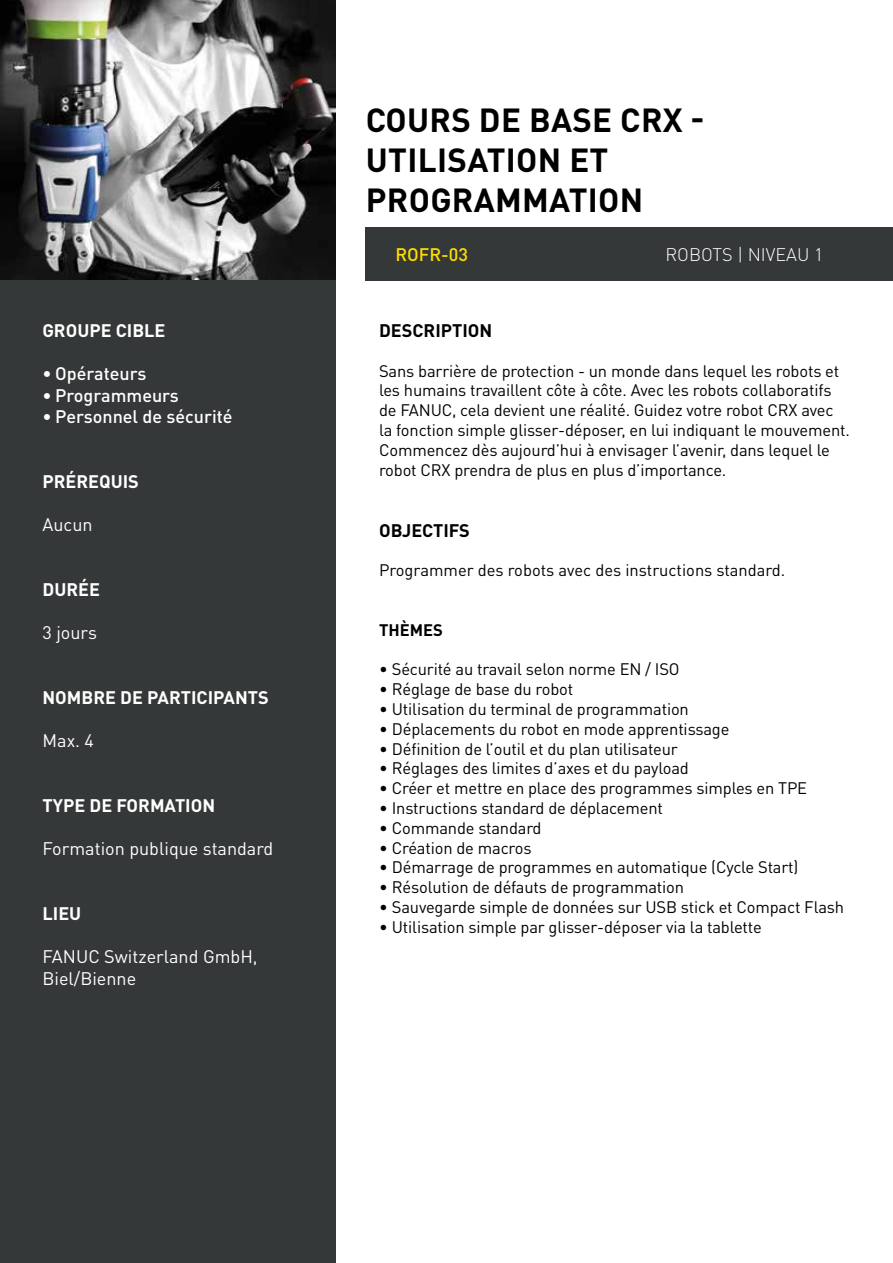
<style>
.page{position:relative;width:893px;height:1263px;background:#fff}
.page>*{position:absolute;margin:0;border:0;box-sizing:border-box;transform-origin:0 0}
.t1{font:700 33px/39.6px "DIN Pro";letter-spacing:.01em;color:#000}
.t2{font:18px/21.6px "DIN Pro";color:#fff}
.t3{font:700 18px "DIN Pro";color:#fff}
.t4{font:500 18px "DIN Pro";color:#fff}
.t5{font:700 18px "DIN Pro";color:#000}
.t6{font:300 18px "DIN Pro";color:#fff}
.t7{font:500 18px "DIN Pro";color:#fd0}
.t8{font:16.5px/19.8px "DIN Pro";letter-spacing:-.01em;color:#000}
.t9{font:700 16.5px "DIN Pro";color:#000}
</style>
<div class="page">
<img style="left:0;top:0;width:336px;height:281px">
<div style="left:366px;top:227px;width:527px;height:54px;background:#353838"></div>
<div style="left:0;top:281px;width:336px;height:982px;background:#353838"></div>
<p class="t3" style="left:43px;top:318px;width:124px">GROUPE CIBLE</p>
<p class="t4" style="left:43px;top:362px;width:106px">• Opérateurs</p>
<p class="t4" style="left:43px;top:384px;width:138px">• Programmeurs</p>
<p class="t4" style="left:43px;top:405px;width:192px">• Personnel de sécurité</p>
<p class="t3" style="left:43px;top:470px;width:98px">PRÉREQUIS</p>
<p class="t2" style="left:43px;top:514px;width:52px">Aucun</p>
<p class="t3" style="left:43px;top:578px;width:59px">DURÉE</p>
<p class="t2" style="left:43px;top:622px;width:56px">3 jours</p>
<p class="t3" style="left:43px;top:686px;width:228px">NOMBRE DE PARTICIPANTS</p>
<p class="t2" style="left:43px;top:730px;width:53px">Max. 4</p>
<p class="t3" style="left:43px;top:794px;width:174px">TYPE DE FORMATION</p>
<p class="t2" style="left:43px;top:838px;width:232px">Formation publique standard</p>
<p class="t3" style="left:43px;top:902px;width:40px">LIEU</p>
<p class="t2" style="left:43px;top:946px;width:217px">FANUC Switzerland GmbH,<br>Biel/Bienne</p>
<h1 class="t1" style="left:366px;top:100px;width:340px">COURS DE BASE CRX -<br>UTILISATION ET<br>PROGRAMMATION</h1>
<p class="t7" style="left:395px;top:243px;width:74px">ROFR-03</p>
<p class="t6" style="left:665px;top:243px;width:159px">ROBOTS | NIVEAU 1</p>
<p class="t5" style="left:379px;top:318px;width:115px">DESCRIPTION</p>
<p class="t8" style="left:379px;top:360px;width:472px">Sans barrière de protection - un monde dans lequel les robots et les humains travaillent côte à côte. Avec les robots collaboratifs de FANUC, cela devient une réalité. Guidez votre robot CRX avec la fonction simple glisser-déposer, en lui indiquant le mouvement.<br>Commencez dès aujourd’hui à envisager l’avenir, dans lequel le robot CRX prendra de plus en plus d’importance.</p>
<p class="t5" style="left:379px;top:518px;width:92px">OBJECTIFS</p>
<p class="t8" style="left:379px;top:560px;width:408px">Programmer des robots avec des instructions standard.</p>
<p class="t9" style="left:379px;top:619px;width:65px">THÈMES</p>
<p class="t8" style="left:379px;top:659px;width:302px">• Sécurité au travail selon norme EN / ISO</p>
<p class="t8" style="left:379px;top:679px;width:196px">• Réglage de base du robot</p>
<p class="t8" style="left:379px;top:699px;width:311px">• Utilisation du terminal de programmation</p>
<p class="t8" style="left:379px;top:719px;width:352px">• Déplacements du robot en mode apprentissage</p>
<p class="t8" style="left:379px;top:738px;width:300px">• Définition de l’outil et du plan utilisateur</p>
<p class="t8" style="left:379px;top:758px;width:311px">• Réglages des limites d’axes et du payload</p>
<p class="t8" style="left:379px;top:778px;width:430px">• Créer et mettre en place des programmes simples en TPE</p>
<p class="t8" style="left:379px;top:798px;width:285px">• Instructions standard de déplacement</p>
<p class="t8" style="left:379px;top:818px;width:164px">• Commande standard</p>
<p class="t8" style="left:379px;top:837px;width:154px">• Création de macros</p>
<p class="t8" style="left:379px;top:857px;width:421px">• Démarrage de programmes en automatique (Cycle Start)</p>
<p class="t8" style="left:379px;top:877px;width:307px">• Résolution de défauts de programmation</p>
<p class="t8" style="left:379px;top:897px;width:467px">• Sauvegarde simple de données sur USB stick et Compact Flash</p>
<p class="t8" style="left:379px;top:917px;width:384px">• Utilisation simple par glisser-déposer via la tablette</p>
</div>
